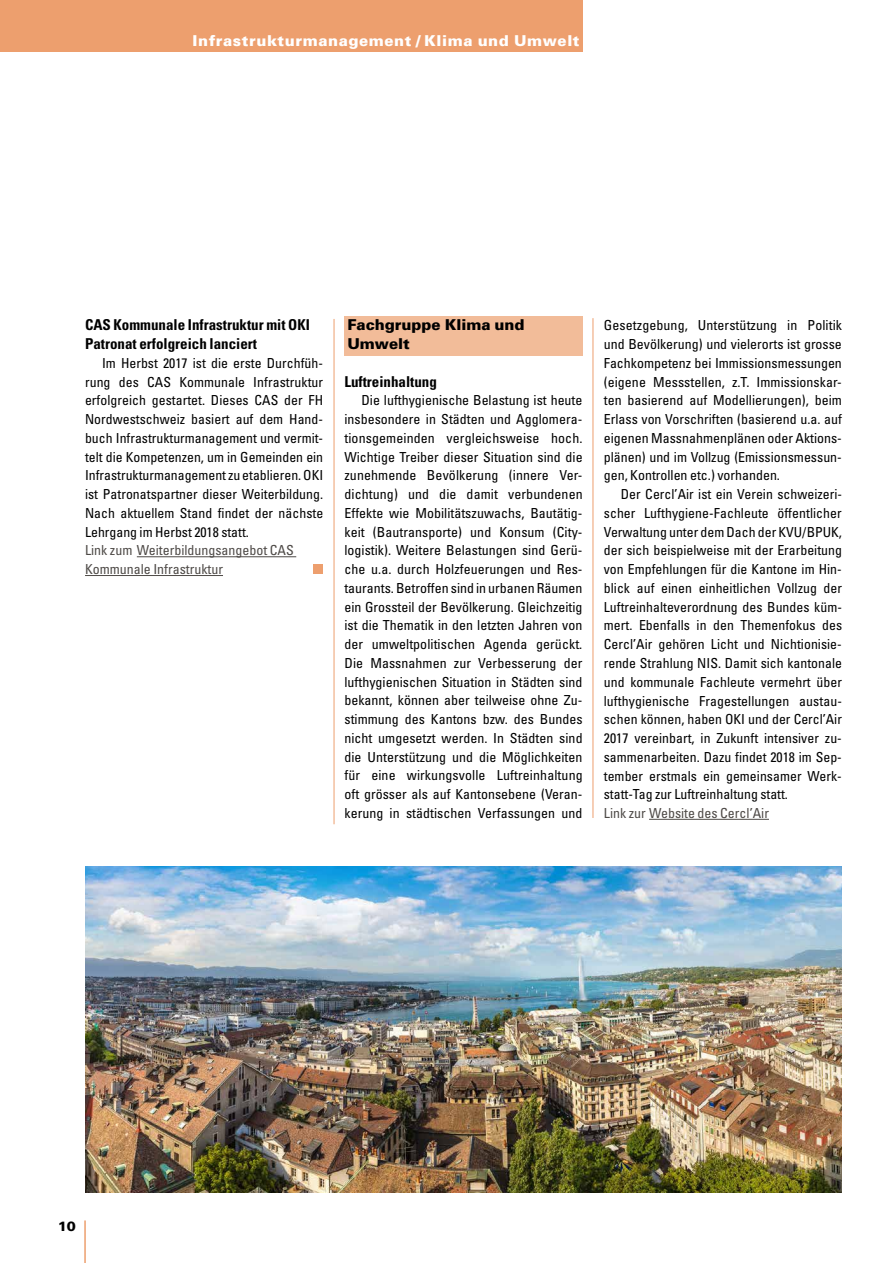
<style>
.page{position:relative;width:893px;height:1263px;background:#fff}
.page>*{position:absolute;margin:0;border:0;box-sizing:border-box;transform-origin:0 0}
.t1{font:700 condensed 15px/18.8px "Univers";color:#000}
.t2{font:900 15px "Univers";letter-spacing:.04em;color:#fff}
.t3{font:900 15px/18.8px "Univers";color:#000}
.t4{font:condensed 13.8px/18.8px "Univers";color:#000;text-align:justify}
.t5{font:condensed 13.8px/18.8px "Univers";color:#4e4a47}
.t6{font:900 13.5px "Univers";color:#000}
</style>
<div class="page">
<div style="left:344px;top:316px;width:239px;height:40px;background:#f2bc99"></div>
<div style="left:0;top:0;width:583px;height:51px;background:#ed9f6e"></div>
<hr style="left:84px;top:1220px;width:2px;height:43px;background:#ed9f6e">
<hr style="left:334px;top:319px;width:1px;height:505px;background:#ed9f6e">
<hr style="left:593px;top:318px;width:1px;height:500px;background:#ed9f6e">
<img style="left:85px;top:866px;width:757px;height:327px">
<hr style="left:137px;top:556px;width:159px;height:1px;background:#4e4a47">
<hr style="left:85px;top:575px;width:138px;height:1px;background:#4e4a47">
<div style="left:313px;top:564px;width:10px;height:10px;background:#ed9f6e"></div>
<hr style="left:649px;top:819px;width:120px;height:1px;background:#4e4a47">
<p class="t2" style="left:192px;top:31px;width:389px">Infrastrukturmanagement / Klima und Umwelt</p>
<p class="t1" style="left:85px;top:315px;width:226px">CAS Kommunale Infrastruktur mit OKI<br>Patronat erfolgreich lanciert</p>
<p class="t4" style="left:85px;top:353px;width:240px;text-indent:17px">Im Herbst 2017 ist die erste Durchfüh&shy;rung des CAS Kommunale Infrastruktur erfolgreich gestartet. Dieses CAS der FH Nordwestschweiz basiert auf dem Hand&shy;buch Infrastrukturmanagement und vermit&shy;telt die Kompetenzen, um in Gemeinden ein Infrastrukturmanagement zu etablieren. OKI ist Patronatspartner dieser Weiterbildung.<br>Nach aktuellem Stand findet der nächste Lehrgang im Herbst 2018 statt.</p>
<p class="t5" style="left:85px;top:541px;width:210px">Link zum Weiterbildungsangebot CAS<br>Kommunale Infrastruktur</p>
<p class="t3" style="left:347px;top:315px;width:179px">Fachgruppe Klima und<br>Umwelt</p>
<p class="t1" style="left:344px;top:372px;width:94px">Luftreinhaltung</p>
<p class="t4" style="left:344px;top:391px;width:240px;text-indent:17px">Die lufthygienische Belastung ist heute insbesondere in Städten und Agglomera&shy;tionsgemeinden vergleichsweise hoch.<br>Wichtige Treiber dieser Situation sind die zunehmende Bevölkerung (innere Ver&shy;dichtung) und die damit verbundenen Effekte wie Mobilitätszuwachs, Bautätig&shy;keit (Bautransporte) und Konsum (City&shy;logistik). Weitere Belastungen sind Gerü&shy;che u.a. durch Holzfeuerungen und Res&shy;taurants. Betroffen sind in urbanen Räumen ein Grossteil der Bevölkerung. Gleichzeitig ist die Thematik in den letzten Jahren von der umweltpolitischen Agenda gerückt.<br>Die Massnahmen zur Verbesserung der lufthygienischen Situation in Städten sind bekannt, können aber teilweise ohne Zu&shy;stimmung des Kantons bzw. des Bundes nicht umgesetzt werden. In Städten sind die Unterstützung und die Möglichkeiten für eine wirkungsvolle Luftreinhaltung oft grösser als auf Kantonsebene (Veran&shy;kerung in städtischen Verfassungen und</p>
<p class="t4" style="left:604px;top:316px;width:240px">Gesetzgebung, Unterstützung in Politik und Bevölkerung) und vielerorts ist grosse Fachkompetenz bei Immissionsmessungen (eigene Messstellen, z.T. Immissionskar&shy;ten basierend auf Modellierungen), beim Erlass von Vorschriften (basierend u.a. auf eigenen Massnahmenplänen oder Aktions&shy;plänen) und im Vollzug (Emissionsmessun&shy;gen, Kontrollen etc.) vorhanden.</p>
<p class="t4" style="left:604px;top:484px;width:240px;text-indent:17px">Der Cercl’Air ist ein Verein schweizeri&shy;scher Lufthygiene-Fachleute öffentlicher Verwaltung unter dem Dach der KVU/BPUK, der sich beispielweise mit der Erarbeitung von Empfehlungen für die Kantone im Hin&shy;blick auf einen einheitlichen Vollzug der Luftreinhalteverordnung des Bundes küm&shy;mert. Ebenfalls in den Themenfokus des Cercl’Air gehören Licht und Nichtionisie&shy;rende Strahlung NIS. Damit sich kantonale und kommunale Fachleute vermehrt über lufthygienische Fragestellungen austau&shy;schen können, haben OKI und der Cercl’Air 2017 vereinbart, in Zukunft intensiver zu&shy;sammenarbeiten. Dazu findet 2018 im Sep&shy;tember erstmals ein gemeinsamer Werk&shy;statt-Tag zur Luftreinhaltung statt.</p>
<p class="t5" style="left:604px;top:803px;width:167px">Link zur Website des Cercl’Air</p>
<p class="t6" style="left:58px;top:1218px;width:20px">10</p>
</div>
